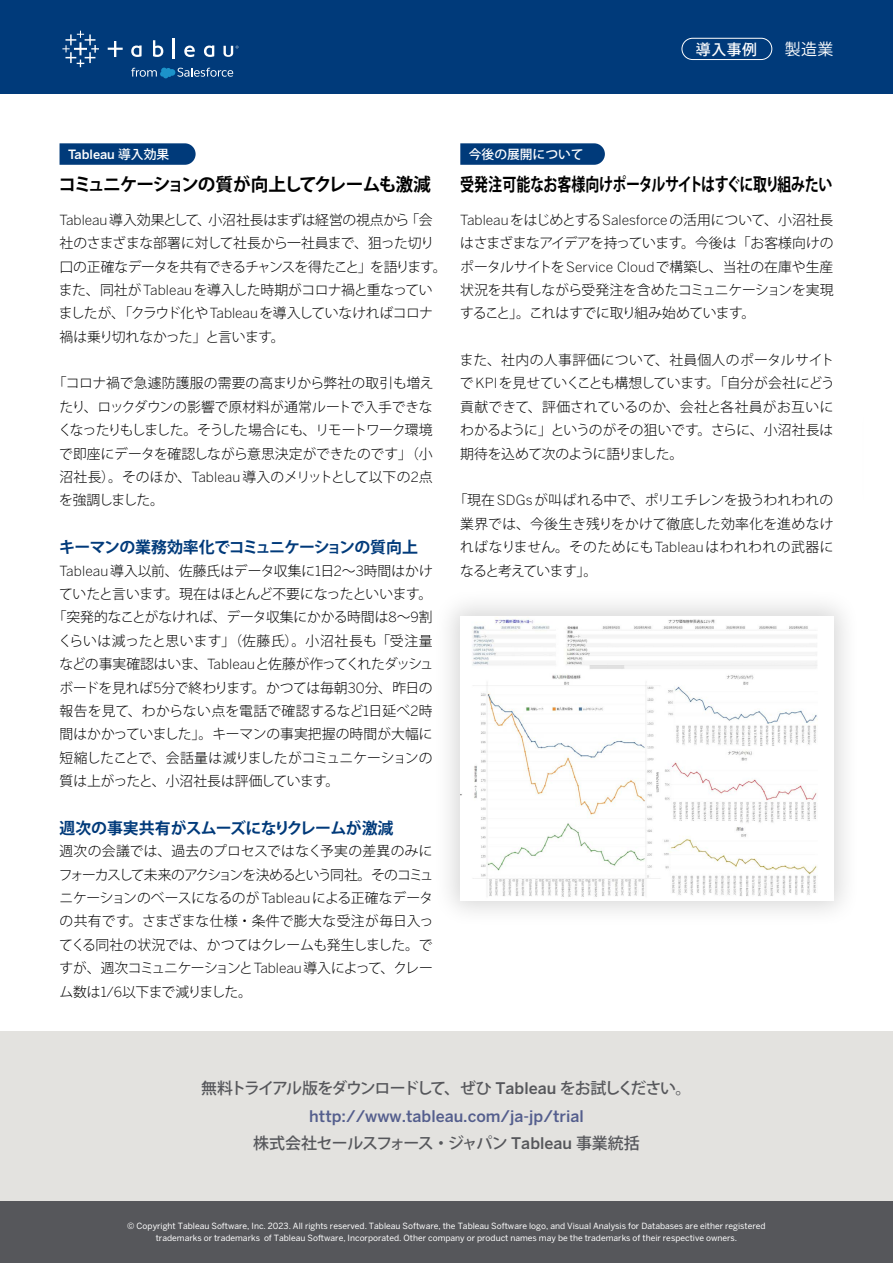
<style>
.page{position:relative;width:893px;height:1263px;background:#fff}
.page>*{position:absolute;margin:0;border:0;box-sizing:border-box;transform-origin:0 0}
.t1{font:700 18px "Koz Go Pro";letter-spacing:-.03em;color:#000;scale:.78 1}
.t2{font:700 18px "Koz Go Pro";letter-spacing:-.07em;color:#000}
.t3{font:700 15.9px "Koz Go Pro";letter-spacing:-.045em;color:#003a7a}
.t4{font:500 15.9px "Koz Go Pro";letter-spacing:-.11em;color:#56575b}
.t5{font:500 15.9px "Benton Sans";color:#545e8d}
.t6{font:500 15.9px "Koz Go Pro";letter-spacing:-.03em;color:#56575b}
.t7{font:15.9px "Koz Go Pro";color:#fff}
.t8{font:500 14.85px "Koz Go Pro";color:#fff}
.t9{font:300 13.8px/23.4px "Koz Go Pro";letter-spacing:-.02em;color:#000;text-align:justify}
.t10{font:300 13.8px/23.4px "Koz Go Pro";letter-spacing:-.04em;color:#000}
.t11{font:300 13.8px "Koz Go Pro";color:#000}
.t12{font:300 13.8px "Koz Go Pro";letter-spacing:-.055em;color:#000}
.t13{font:300 13.8px "Koz Go Pro";letter-spacing:.045em;color:#000}
.t14{font:300 13.8px "Koz Go Pro";letter-spacing:.01em;color:#000}
.t15{font:300 13.8px "Koz Go Pro";letter-spacing:.005em;color:#000}
.t16{font:500 12.75px "Benton Sans";color:#fff}
.t17{font:500 12.75px "Koz Go Pro";color:#fff}
.t18{font:8.55px/11.7px "Benton Sans";color:#fff;text-align:center}
.s1{font-family:"Koz Go Pro"}
.s2{font-family:"Benton Sans"}
</style>
<div class="page">
<svg style="left:60px;top:143px;width:136px;height:22px;background:#0b427f"></svg>
<svg style="left:460px;top:143px;width:145px;height:22px;background:#0b427f"></svg>
<div style="left:432px;top:588px;width:429px;height:340px;background:#000;opacity:.16"></div>
<img style="left:460px;top:616px;width:373px;height:284px">
<div style="left:0;top:0;width:893px;height:94px;background:#003a7a"></div>
<div style="left:682px;top:38px;width:90px;height:22px;border:1px solid #fff;border-radius:11px"></div>
<div style="left:0;top:1031px;width:893px;height:232px;background:#e3e2df"></div>
<div style="left:0;top:1201px;width:893px;height:62px;background:#56575b"></div>
<svg style="left:131px;top:68px;width:102px;height:10px"></svg>
<svg style="left:62px;top:31px;width:37px;height:36px"></svg>
<svg style="left:153px;top:40px;width:10px;height:17px"></svg>
<hr style="left:172px;top:38px;width:3px;height:21px;background:#fff">
<svg style="left:184px;top:46px;width:11px;height:11px"></svg>
<svg style="left:131px;top:45px;width:11px;height:12px"></svg>
<svg style="left:204px;top:45px;width:10px;height:12px"></svg>
<svg style="left:108px;top:41px;width:15px;height:16px"></svg>
<svg style="left:223px;top:46px;width:15px;height:11px"></svg>
<p class="t8" style="left:696px;top:40px;width:63px">導入事例</p>
<p class="t7" style="left:785px;top:39px;width:50px">製造業</p>
<p class="t16" style="left:68px;top:147px;width:103px">Tableau <span class="s1">導入効果</span></p>
<h1 class="t2" style="left:58px;top:173px;width:374px">コミュニケーションの質が向上してクレームも激減</h1>
<p class="t10" style="left:59px;top:208px;width:389px"><span class="s2">Tableau</span>導入効果として、小沼社長はまずは経営の視点から「会社のさまざまな部署に対して社長から一社員まで、狙った切り口の正確なデータを共有できるチャンスを得たこと」を語ります。また、同社が<span class="s2">Tableau</span>を導入した時期がコロナ禍と重なっていましたが、「クラウド化や<span class="s2">Tableau</span>を導入していなければコロナ禍は乗り切れなかった」と言います。</p>
<p class="t9" style="left:58px;top:372px;width:377px;text-indent:-6px">「コロナ禍で急遽防護服の需要の高まりから弊社の取引も増えたり、ロックダウンの影響で原材料が通常ルートで入手できなくなったりもしました。そうした場合にも、リモートワーク環境で即座にデータを確認しながら意思決定ができたのです」（小沼社長）。そのほか、<span class="s2">Tableau</span>導入のメリットとして以下の<span class="s2">2</span>点を強調しました。</p>
<p class="t3" style="left:59px;top:537px;width:360px">キーマンの業務効率化でコミュニケーションの質向上</p>
<p class="t11" style="left:60px;top:561px;width:375px"><span class="s2">Tableau</span>導入以前、佐藤氏はデータ収集に<span class="s2">1</span>日<span class="s2">2</span>～<span class="s2">3</span>時間はかけ</p>
<p class="t9" style="left:59px;top:582px;width:375px">ていたと言います。現在はほとんど不要になったといいます。</p>
<p class="t9" style="left:53px;top:606px;width:381px">「突発的なことがなければ、データ収集にかかる時間は<span class="s2">8</span>～<span class="s2">9</span>割</p>
<p class="t13" style="left:58px;top:632px;width:376px">くらいは減ったと思います」（佐藤氏）。小沼社長も「受注量</p>
<p class="t12" style="left:60px;top:655px;width:376px">などの事実確認はいま、<span class="s2">Tableau</span>と佐藤が作ってくれたダッシュ</p>
<p class="t9" style="left:60px;top:676px;width:375px">ボードを見れば<span class="s2">5</span>分で終わります。かつては毎朝<span class="s2">30</span>分、昨日の</p>
<p class="t14" style="left:60px;top:702px;width:375px">報告を見て、わからない点を電話で確認するなど<span class="s2">1</span>日延べ<span class="s2">2</span>時</p>
<p class="t15" style="left:60px;top:725px;width:375px">間はかかっていました」。キーマンの事実把握の時間が大幅に</p>
<p class="t9" style="left:60px;top:746px;width:375px">短縮したことで、会話量は減りましたがコミュニケーションの</p>
<p class="t11" style="left:60px;top:772px;width:281px">質は上がったと、小沼社長は評価しています。</p>
<p class="t3" style="left:60px;top:818px;width:336px">週次の事実共有がスムーズになりクレームが激減</p>
<p class="t9" style="left:59px;top:840px;width:376px">週次の会議では、過去のプロセスではなく予実の差異のみにフォーカスして未来のアクションを決めるという同社。そのコミュニケーションのベースになるのが<span class="s2">Tableau</span>による正確なデータの共有です。さまざまな仕様・条件で膨大な受注が毎日入ってくる同社の状況では、かつてはクレームも発生しました。ですが、週次コミュニケーションと<span class="s2">Tableau</span> 導入によって、クレーム数は<span class="s2">1/6</span>以下まで減りました。</p>
<p class="t17" style="left:469px;top:146px;width:116px">今後の展開について</p>
<h1 class="t1" style="left:460px;top:173px;width:479px">受発注可能なお客様向けポータルサイトはすぐに取り組みたい</h1>
<p class="t9" style="left:460px;top:208px;width:375px"><span class="s2">Tableau</span>をはじめとする<span class="s2">Salesforce</span>の活用について、小沼社長はさまざまなアイデアを持っています。今後は「お客様向けのポータルサイトを<span class="s2">Service Cloud</span>で構築し、当社の在庫や生産状況を共有しながら受発注を含めたコミュニケーションを実現すること」。これはすでに取り組み始めています。</p>
<p class="t9" style="left:460px;top:348px;width:376px">また、社内の人事評価について、社員個人のポータルサイトで <span class="s2">KPI</span>を見せていくことも構想しています。「自分が会社にどう貢献できて、評価されているのか、会社と各社員がお互いにわかるように」というのがその狙いです。さらに、小沼社長は期待を込めて次のように語りました。</p>
<p class="t9" style="left:460px;top:489px;width:375px;text-indent:-7px">「現在<span class="s2">SDGs</span>が叫ばれる中で、ポリエチレンを扱うわれわれの業界では、今後生き残りをかけて徹底した効率化を進めなければなりません。そのためにも<span class="s2">Tableau</span>はわれわれの武器になると考えています」。</p>
<p class="t4" style="left:201px;top:1078px;width:492px">無料トライアル版をダウンロードして、ぜひ <span class="s2">Tableau</span> をお試しください。</p>
<p class="t5" style="left:309px;top:1106px;width:276px">http://www.tableau.com/ja-jp/trial</p>
<p class="t6" style="left:253px;top:1133px;width:388px">株式会社セールスフォース・ジャパン <span class="s2">Tableau</span> 事業統括</p>
<p class="t18" style="left:127px;top:1220px;width:640px">© Copyright Tableau Software, Inc. 2023. All rights reserved. Tableau Software, the Tableau Software logo, and Visual Analysis for Databases are either registered trademarks or trademarks of Tableau Software, Incorporated. Other company or product names may be the trademarks of their respective owners.</p>
</div>
